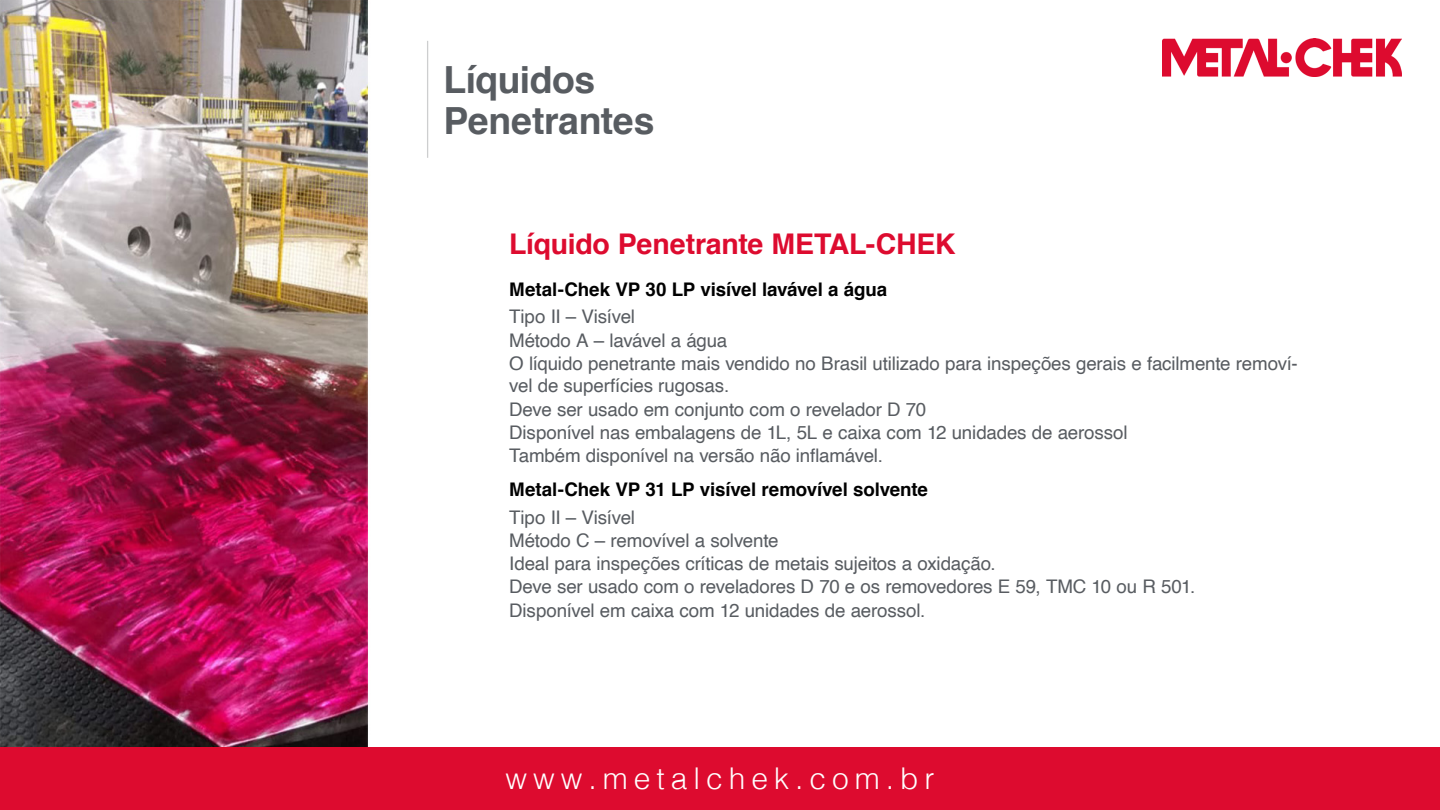
<style>
.page{position:relative;width:1440px;height:810px;background:#fff}
.page>*{position:absolute;margin:0;border:0;box-sizing:border-box;transform-origin:0 0}
.t1{font:700 37.42px/41.2px "Helvetica";letter-spacing:-.01em;color:#585c61}
.t2{font:300 30px "Helvetica";letter-spacing:.2em;color:#fff}
.t3{font:700 28.5px "Helvetica";letter-spacing:-.01em;color:#dd0b2f}
.t4{font:18.75px/23.1px "Helvetica";letter-spacing:-.01em;color:#585c61}
.t5{font:700 18.75px "Helvetica";letter-spacing:-.01em;color:#000}
</style>
<div class="page">
<img style="left:0;top:0;width:429px;height:747px">
<img style="left:1162px;top:38px;width:239px;height:38px">
<div style="left:0;top:747px;width:1440px;height:63px;background:#dd0b2f"></div>
<hr style="left:427px;top:41px;width:1px;height:117px;background:#cdcecf">
<h1 class="t1" style="left:444px;top:59px;width:212px">Líquidos<br>Penetrantes</h1>
<h3 class="t3" style="left:509px;top:221px;width:448px">Líquido Penetrante METAL-CHEK</h3>
<p class="t5" style="left:509px;top:274px;width:380px">Metal-Chek VP 30 LP visível lavável a água</p>
<p class="t4" style="left:509px;top:306px;width:790px">Tipo II – Visível<br>Método A – lavável a água<br>O líquido penetrante mais vendido no Brasil utilizado para inspeções gerais e facilmente removí&shy;vel de superfícies rugosas.<br>Deve ser usado em conjunto com o revelador D 70<br>Disponível nas embalagens de 1L, 5L e caixa com 12 unidades de aerossol<br>Também disponível na versão não inflamável.</p>
<p class="t5" style="left:509px;top:474px;width:420px">Metal-Chek VP 31 LP visível removível solvente</p>
<p class="t4" style="left:509px;top:506px;width:688px">Tipo II – Visível<br>Método C – removível a solvente<br>Ideal para inspeções críticas de metais sujeitos a oxidação.<br>Deve ser usado com o reveladores D 70 e os removedores E 59, TMC 10 ou R 501.<br>Disponível em caixa com 12 unidades de aerossol.</p>
<h2 class="t2" style="left:505px;top:753px;width:431px">www.metalchek.com.br</h2>
</div>
